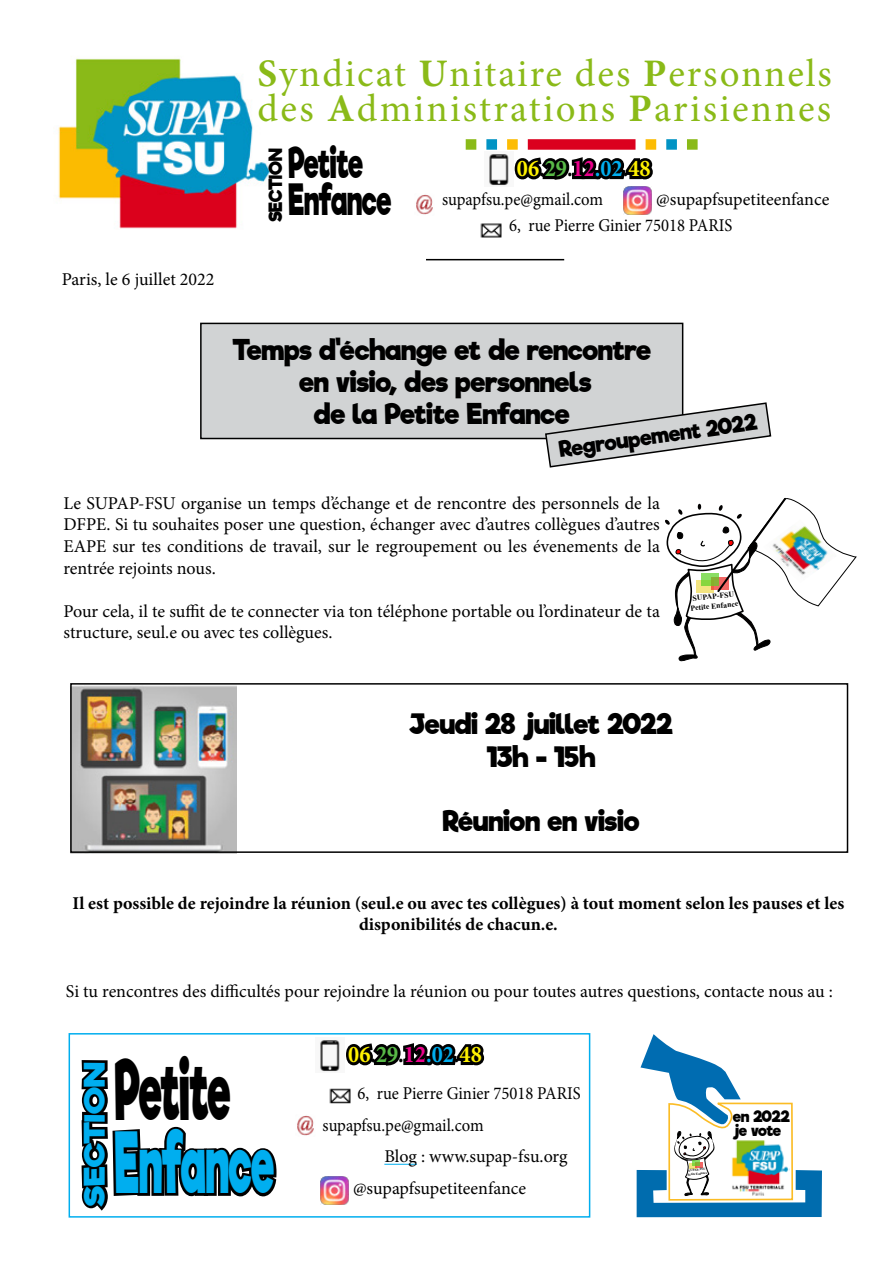
<style>
.page{position:relative;width:893px;height:1263px;background:#fff}
.page>*{position:absolute;margin:0;border:0;box-sizing:border-box;transform-origin:0 0}
.t1{font:700 79.05px "Riffic Free";letter-spacing:-.01em;color:#00aeef;scale:.53 1}
.t2{font:700 79.05px "Riffic Free";letter-spacing:-.03em;color:#000;scale:.53 1}
.t3{font:700 40.5px "Riffic Free";letter-spacing:-.02em;color:#000;scale:.67 1}
.t4{font:39px/35.1px "Minion Pro";letter-spacing:.055em;color:#8aba18}
.t5{font:700 27px/32.4px "Riffic Free";letter-spacing:-.005em;color:#000;text-align:center}
.t6{font:700 26.7px "Riffic Free";color:#00aeef;scale:1.26 1}
.t7{font:700 24px "Minion Pro";color:#fff200;scale:.93 1}
.t8{font:700 21px "Riffic Free";color:#000}
.t9{font:18px/21.6px "Minion Pro";color:#000;text-align:justify}
.t10{font:700 18px/21.6px "Minion Pro";color:#000;text-align:center}
.t11{font:18px/31.8px "Minion Pro";color:#000;scale:.93 1}
.t12{font:700 17.25px "Riffic Free";color:#000}
.t13{font:700 15px/14.2px "Riffic Free";letter-spacing:-.03em;color:#000}
.t14{font:700 7.8px/9.8px "Times New Roman";color:#000;text-align:center}
.t15{font:700 3.3px/4.1px "Times New Roman";color:#000;text-align:center}
.s1{font-weight:700}
.s2{color:#000}
.s3{color:#58b947}
.s4{color:#ec008c}
.s5{color:#00aeef}
</style>
<div class="page">
<img style="left:58px;top:58px;width:20px;height:141px">
<div style="left:528px;top:139px;width:107px;height:11px;background:#db001e"></div>
<div style="left:507px;top:139px;width:11px;height:11px;background:#fcbc03"></div>
<div style="left:466px;top:139px;width:10px;height:11px;background:#8aba18"></div>
<div style="left:486px;top:139px;width:11px;height:11px;background:#0193c4"></div>
<div style="left:646px;top:139px;width:10px;height:11px;background:#fcbc03"></div>
<div style="left:687px;top:139px;width:11px;height:11px;background:#8aba18"></div>
<div style="left:666px;top:139px;width:11px;height:11px;background:#0193c4"></div>
<div style="left:201px;top:323px;width:482px;height:115px;background:#d1d3d4"></div>
<div style="left:200px;top:323px;width:483px;height:116px;border:2px solid #000"></div>
<svg style="left:512px;top:145px;width:144px;height:35px"></svg>
<img style="left:416px;top:194px;width:17px;height:21px">
<img style="left:480px;top:223px;width:22px;height:15px">
<img style="left:623px;top:186px;width:29px;height:29px">
<div style="left:69px;top:1033px;width:521px;height:184px;border:2px solid #00aeef"></div>
<svg style="left:78px;top:58px;width:201px;height:1160px"></svg>
<img style="left:297px;top:1115px;width:17px;height:21px">
<img style="left:329px;top:1088px;width:22px;height:16px">
<hr style="left:384px;top:1164px;width:33px;height:1px;background:#00aeef">
<svg style="left:637px;top:1034px;width:185px;height:183px"></svg>
<img style="left:489px;top:152px;width:24px;height:34px">
<hr style="left:426px;top:259px;width:138px;height:1px;background:#000">
<svg style="left:343px;top:1033px;width:144px;height:33px"></svg>
<img style="left:320px;top:1038px;width:25px;height:34px">
<img style="left:320px;top:1176px;width:29px;height:28px">
<img style="left:70px;top:686px;width:166px;height:168px">
<div style="left:70px;top:683px;width:778px;height:170px;border:2px solid #000"></div>
<svg style="left:544px;top:401px;width:228px;height:67px"></svg>
<svg style="left:665px;top:497px;width:191px;height:165px"></svg>
<p class="t9" style="left:62px;top:268px;width:154px">Paris, le 6 juillet 2022</p>
<h3 class="t4" style="left:258px;top:56px;width:576px"><span class="s1">S</span>yndicat <span class="s1">U</span>nitaire des <span class="s1">P</span>ersonnels des <span class="s1">A</span>dministrations <span class="s1">P</span>arisiennes</h3>
<h2 class="t3" style="left:288px;top:138px;width:113px">Petite</h2>
<p class="t12" style="left:265px;top:222px;width:76px;rotate:-90deg">SECTION</p>
<h3 class="t7" style="left:517px;top:152px;width:145px">06<span class="s2">.</span><span class="s3">29</span><span class="s2">.</span><span class="s4">12</span><span class="s5">.02</span><span class="s2">.</span>48</h3>
<h2 class="t3" style="left:288px;top:176px;width:155px">Enfance</h2>
<p class="t11" style="left:442px;top:183px;width:175px">supapfsu.pe@gmail.com</p>
<p class="t9" style="left:656px;top:188px;width:175px">@supapfsupetiteenfance</p>
<p class="t11" style="left:509px;top:209px;width:241px">6, rue Pierre Ginier 75018 PARIS</p>
<h3 class="t5" style="left:233px;top:334px;width:420px">Temps d'échange et de rencontre en visio, des personnels<br>de la Petite Enfance</h3>
<p class="t8" style="left:558px;top:437px;width:201px;rotate:-8deg">Regroupement 2022</p>
<p class="t9" style="left:63px;top:492px;width:598px">Le SUPAP-FSU organise un temps d’échange et de rencontre des personnels de la DFPE. Si tu souhaites poser une question, échanger avec d’autres collègues d’autres EAPE sur tes conditions de travail, sur le regroupement ou les évenements de la rentrée rejoints nous.</p>
<p class="t9" style="left:63px;top:600px;width:598px">Pour cela, il te suffit de te connecter via ton téléphone portable ou l’ordinateur de ta structure, seul.e ou avec tes collègues.</p>
<p class="t14" style="left:689px;top:593px;width:50px;rotate:-6deg">SUPAP-FSU<br>Petite Enfance</p>
<h3 class="t5" style="left:409px;top:708px;width:265px">Jeudi 28 juillet 2022<br>13h - 15h</h3>
<h3 class="t5" style="left:443px;top:805px;width:198px">Réunion en visio</h3>
<p class="t10" style="left:73px;top:892px;width:773px">Il est possible de rejoindre la réunion (seul.e ou avec tes collègues) à tout moment selon les pauses et les disponibilités de chacun.e.</p>
<p class="t9" style="left:66px;top:980px;width:768px">Si tu rencontres des difficultés pour rejoindre la réunion ou pour toutes autres questions, contacte nous au :</p>
<h3 class="t6" style="left:79px;top:1207px;width:116px;rotate:-90deg">SECTION</h3>
<h1 class="t2" style="left:115px;top:1043px;width:220px">Petite</h1>
<h1 class="t1" style="left:115px;top:1116px;width:302px">Enfance</h1>
<h3 class="t7" style="left:348px;top:1037px;width:145px">06<span class="s2">.</span><span class="s3">29</span><span class="s2">.</span><span class="s4">12</span><span class="s5">.02</span><span class="s2">.</span>48</h3>
<p class="t11" style="left:323px;top:1077px;width:279px;text-indent:35px">6, rue Pierre Ginier 75018 PARIS supapfsu.pe@gmail.com</p>
<p class="t9" style="left:384px;top:1146px;width:185px">Blog : www.supap-fsu.org</p>
<p class="t9" style="left:353px;top:1178px;width:175px">@supapfsupetiteenfance</p>
<p class="t15" style="left:687px;top:1168px;width:21px;rotate:-6deg">SUPAP-FSU<br>Petite Enfance</p>
<p class="t13" style="left:733px;top:1109px;width:59px">en 2022 je vote</p>
</div>
